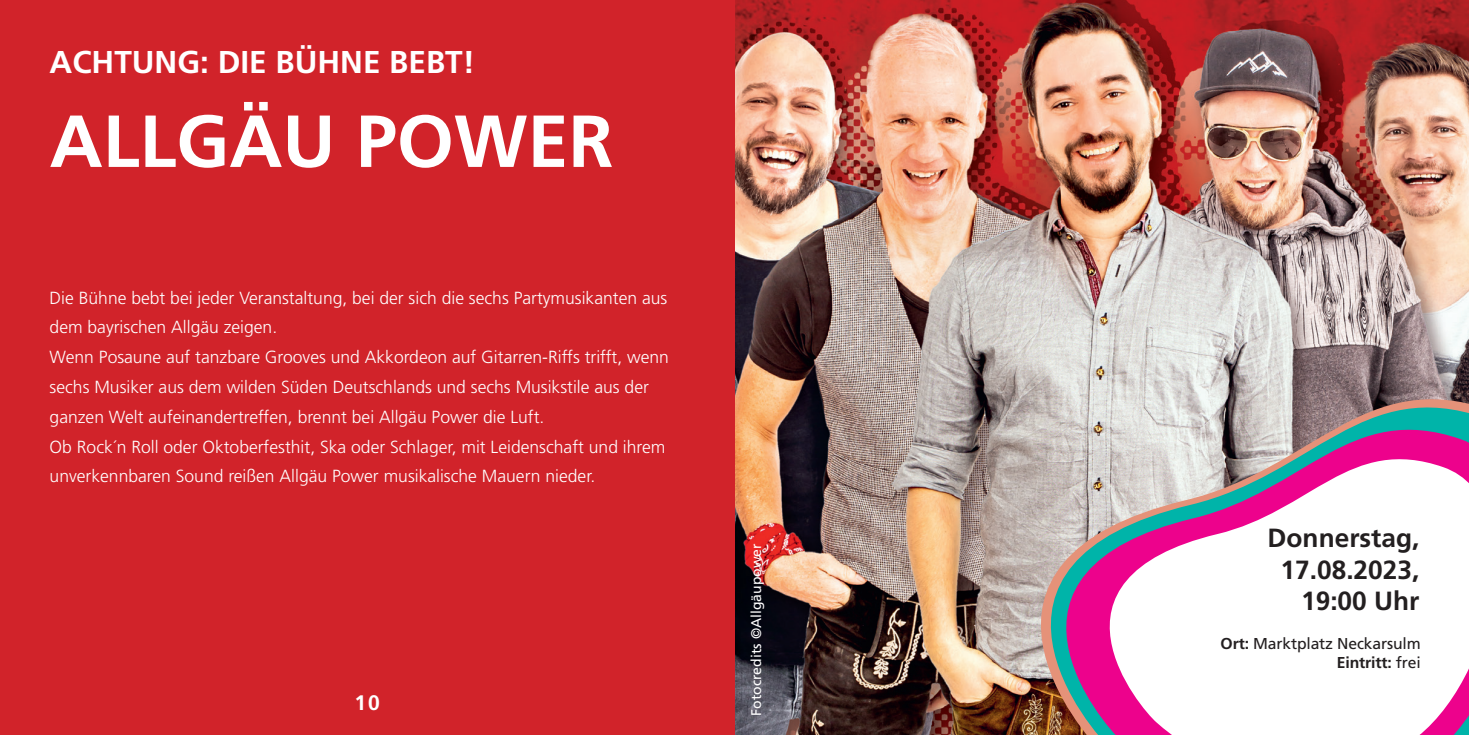
<style>
.page{position:relative;width:1469px;height:735px;background:#fff}
.page>*{position:absolute;margin:0;border:0;box-sizing:border-box;transform-origin:0 0}
.t1{font:700 73.5px "Frutiger";color:#fff}
.t2{font:700 31.5px "Frutiger";color:#fff}
.t3{font:700 26.25px "Frutiger";color:#231f20}
.t4{font:700 21px "Frutiger";color:#fff}
.t5{font:300 17.5px "Frutiger";color:#fff}
.t6{font:15.75px "Frutiger";letter-spacing:-.01em;color:#231f20}
.t7{font:700 15.75px "Frutiger";letter-spacing:-.01em;color:#231f20}
.t8{font:14px "Frutiger";color:#fff}
.s1{font-weight:700}
.s2{font-weight:400}
</style>
<div class="page">
<img style="left:734px;top:0;width:734px;height:734px">
<div style="left:0;top:0;width:734px;height:734px;background:#d1232a"></div>
<img style="left:934px;top:366px;width:534px;height:368px">
<img style="left:947px;top:375px;width:521px;height:359px">
<img style="left:972px;top:400px;width:496px;height:334px">
<svg style="left:1030px;top:434px;width:438px;height:300px"></svg>
<p class="t2" style="left:50px;top:44px;width:427px">ACHTUNG: DIE BÜHNE BEBT!</p>
<p class="t1" style="left:50px;top:98px;width:565px">ALLGÄU POWER</p>
<p class="t5" style="left:50px;top:287px;width:619px">Die Bühne bebt bei jeder Veranstaltung, bei der sich die sechs Partymusikanten aus</p>
<p class="t5" style="left:50px;top:317px;width:229px">dem bayrischen Allgäu zeigen.</p>
<p class="t5" style="left:50px;top:347px;width:621px">Wenn Posaune auf tanzbare Grooves und Akkordeon auf Gitarren-Riffs trifft, wenn</p>
<p class="t5" style="left:50px;top:377px;width:601px">sechs Musiker aus dem wilden Süden Deutschlands und sechs Musikstile aus der</p>
<p class="t5" style="left:50px;top:406px;width:496px">ganzen Welt aufeinandertreffen, brennt bei Allgäu Power die Luft.</p>
<p class="t5" style="left:50px;top:436px;width:617px">Ob Rock´n Roll oder Oktoberfesthit, Ska oder Schlager, mit Leidenschaft und ihrem</p>
<p class="t5" style="left:50px;top:466px;width:547px">unverkennbaren Sound reißen Allgäu Power musikalische Mauern nieder.</p>
<p class="t4" style="left:354px;top:690px;width:27px">10</p>
<p class="t8" style="left:748px;top:715px;width:174px;rotate:-90deg">Fotocredits ©Allgäupower</p>
<p class="t3" style="left:1267px;top:522px;width:153px">Donnerstag,</p>
<p class="t3" style="left:1280px;top:554px;width:140px">17.08.2023,</p>
<p class="t3" style="left:1301px;top:585px;width:120px">19:00 Uhr</p>
<p class="t6" style="left:1220px;top:634px;width:201px"><span class="s1">Ort:</span> Marktplatz Neckarsulm</p>
<p class="t7" style="left:1336px;top:653px;width:85px">Eintritt: <span class="s2">frei</span></p>
</div>
